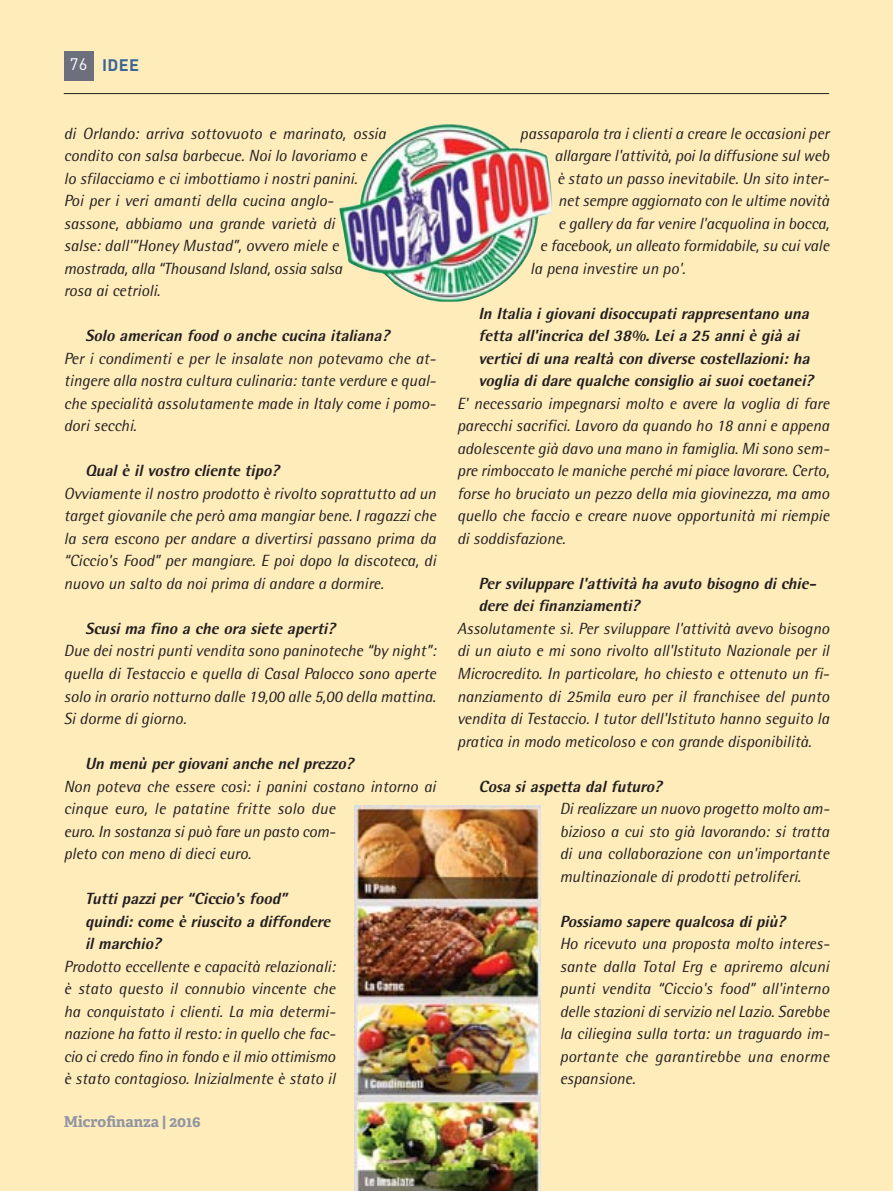
<style>
.page{position:relative;width:893px;height:1191px;background:#ffecbb}
.page>*{position:absolute;margin:0;border:0;box-sizing:border-box;transform-origin:0 0}
.t1{font:700 16.5px "DIN";color:#3b6697}
.t2{font:italic 16.2px/22.5px "Rotis Semi Sans";color:#231f20;text-align:justify}
.t3{font:italic 800 16.2px/22.5px "Rotis Semi Sans";color:#231f20}
.t4{font:700 15px "Adelle Basic";color:#9095a0}
.s1{font-weight:400;color:#fff}
</style>
<div class="page">
<div style="left:64px;top:51px;width:30px;height:30px;background:#6c707d"></div>
<hr style="left:64px;top:93px;width:765px;height:1px;background:#231f20">
<img style="left:339px;top:124px;width:213px;height:178px">
<img style="left:355px;top:806px;width:186px;height:385px">
<p class="t1" style="left:70px;top:59px;width:71px"><span class="s1">76</span> IDEE</p>
<p class="t2" style="left:64px;top:124px;width:324px;text-align:left">di Orlando: arriva sottovuoto e marinato, ossia condito con salsa barbecue. Noi lo lavoriamo e<br>lo sfilacciamo e ci imbottiamo i nostri panini.<br>Poi per i veri amanti della cucina anglo&shy;sassone, abbiamo una grande varietà di<br>salse: dall'”Honey Mustad”, ovvero miele e mostrada, alla “Thousand Island, ossia salsa<br>rosa ai cetrioli.</p>
<p class="t3" style="left:85px;top:326px;width:309px">Solo american food o anche cucina italiana?</p>
<p class="t2" style="left:64px;top:349px;width:374px">Per i condimenti e per le insalate non potevamo che at&shy;tingere alla nostra cultura culinaria: tante verdure e qual&shy;che specialità assolutamente made in Italy come i pomo&shy;dori secchi.</p>
<p class="t3" style="left:85px;top:461px;width:199px">Qual è il vostro cliente tipo?</p>
<p class="t2" style="left:64px;top:484px;width:374px">Ovviamente il nostro prodotto è rivolto soprattutto ad un target giovanile che però ama mangiar bene. I ragazzi che la sera escono per andare a divertirsi passano prima da “Ciccio's Food” per mangiare. E poi dopo la discoteca, di nuovo un salto da noi prima di andare a dormire.</p>
<p class="t3" style="left:85px;top:619px;width:254px">Scusi ma fino a che ora siete aperti?</p>
<p class="t2" style="left:64px;top:641px;width:374px">Due dei nostri punti vendita sono paninoteche “by night”: quella di Testaccio e quella di Casal Palocco sono aperte solo in orario notturno dalle 19,00 alle 5,00 della mattina.<br>Si dorme di giorno.</p>
<p class="t3" style="left:85px;top:754px;width:273px">Un menù per giovani anche nel prezzo?</p>
<p class="t2" style="left:64px;top:776px;width:374px;text-align:left">Non poteva che essere così: i panini costano intorno ai cinque euro, le patatine fritte solo due<br>euro. In sostanza si può fare un pasto com-<br>pleto con meno di dieci euro.</p>
<p class="t3" style="left:85px;top:889px;width:250px">Tutti pazzi per “Ciccio's food” quindi: come è riuscito a diffondere il marchio?</p>
<p class="t2" style="left:64px;top:956px;width:273px">Prodotto eccellente e capacità relazionali: è stato questo il connubio vincente che ha conquistato i clienti. La mia determi&shy;nazione ha fatto il resto: in quello che fac&shy;cio ci credo fino in fondo e il mio ottimismo è stato contagioso. Inizialmente è stato il</p>
<p class="t4" style="left:64px;top:1116px;width:138px">Microfinanza | 2016</p>
<p class="t2" style="left:520px;top:124px;width:311px">passaparola tra i clienti a creare le occasioni per</p>
<p class="t2" style="left:554px;top:146px;width:276px">allargare l'attività, poi la diffusione sul web</p>
<p class="t2" style="left:557px;top:169px;width:274px">è stato un passo inevitabile. Un sito inter-</p>
<p class="t2" style="left:558px;top:191px;width:273px">net sempre aggiornato con le ultime novità</p>
<p class="t2" style="left:558px;top:214px;width:273px">e gallery da far venire l'acquolina in bocca,</p>
<p class="t2" style="left:540px;top:236px;width:291px">e facebook, un alleato formidabile, su cui vale</p>
<p class="t2" style="left:530px;top:259px;width:157px">la pena investire un po'.</p>
<p class="t3" style="left:478px;top:304px;width:339px">In Italia i giovani disoccupati rappresentano una fetta all'incrica del 38%. Lei a 25 anni è già ai vertici di una realtà con diverse costellazioni: ha voglia di dare qualche consiglio ai suoi coetanei?</p>
<p class="t2" style="left:457px;top:394px;width:374px">E' necessario impegnarsi molto e avere la voglia di fare parecchi sacrifici. Lavoro da quando ho 18 anni e appena adolescente già davo una mano in famiglia. Mi sono sem&shy;pre rimboccato le maniche perché mi piace lavorare. Certo, forse ho bruciato un pezzo della mia giovinezza, ma amo quello che faccio e creare nuove opportunità mi riempie di soddisfazione.</p>
<p class="t3" style="left:478px;top:574px;width:342px">Per sviluppare l'attività ha avuto bisogno di chie&shy;dere dei finanziamenti?</p>
<p class="t2" style="left:457px;top:619px;width:374px">Assolutamente sì. Per sviluppare l'attività avevo bisogno di un aiuto e mi sono rivolto all'Istituto Nazionale per il Microcredito. In particolare, ho chiesto e ottenuto un fi&shy;nanziamento di 25mila euro per il franchisee del punto vendita di Testaccio. I tutor dell'Istituto hanno seguito la pratica in modo meticoloso e con grande disponibilità.</p>
<p class="t3" style="left:478px;top:776px;width:188px">Cosa si aspetta dal futuro?</p>
<p class="t2" style="left:560px;top:799px;width:271px">Di realizzare un nuovo progetto molto am&shy;bizioso a cui sto già lavorando: si tratta di una collaborazione con un'importante multinazionale di prodotti petroliferi.</p>
<p class="t3" style="left:560px;top:911px;width:230px">Possiamo sapere qualcosa di più?</p>
<p class="t2" style="left:560px;top:934px;width:271px">Ho ricevuto una proposta molto interes&shy;sante dalla Total Erg e apriremo alcuni punti vendita “Ciccio's food” all'interno delle stazioni di servizio nel Lazio. Sarebbe la ciliegina sulla torta: un traguardo im&shy;portante che garantirebbe una enorme espansione.</p>
</div>
